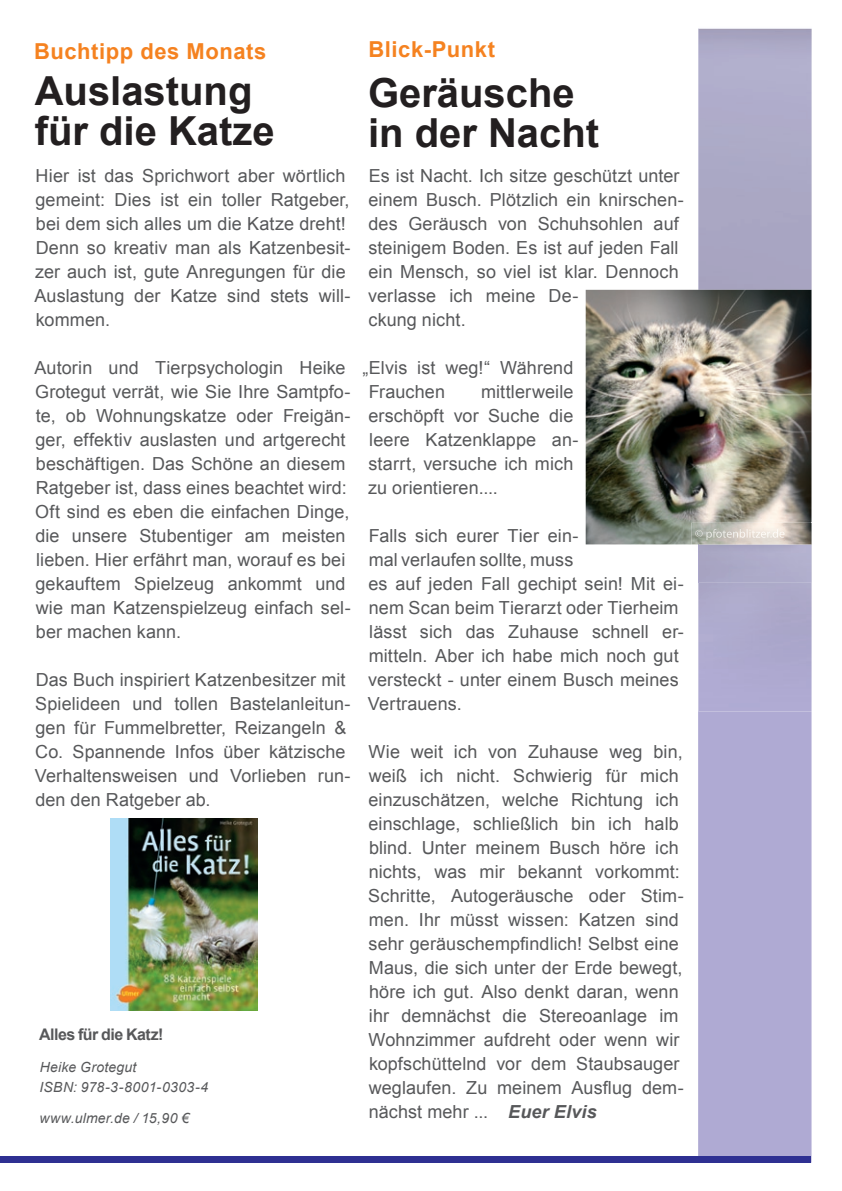
<style>
.page{position:relative;width:842px;height:1191px;background:#fff}
.page>*{position:absolute;margin:0;border:0;box-sizing:border-box;transform-origin:0 0}
.t1{font:700 40px/40px "Arial";color:#231f20}
.t2{font:700 22px "Arial";letter-spacing:.025em;color:#f58220}
.t3{font:18px/24px "Arial";letter-spacing:.005em;color:#57585a}
.t4{font:700 16px "Arial";letter-spacing:-.03em;color:#57585a}
.t5{font:italic 14px/20px "Arial";letter-spacing:.015em;color:#57585a}
.s1{font-weight:700;font-style:italic}
</style>
<div class="page">
<div style="left:698px;top:711px;width:113px;height:446px;background:#afaad3"></div>
<div style="left:0;top:1157px;width:811px;height:6px;background:#2e3092"></div>
<img style="left:698px;top:28px;width:113px;height:683px">
<img style="left:586px;top:290px;width:225px;height:254px">
<img style="left:111px;top:818px;width:147px;height:192px">
<img style="left:698px;top:523px;width:114px;height:60px">
<img style="left:691px;top:523px;width:120px;height:21px">
<img style="left:695px;top:529px;width:89px;height:11px">
<p class="t2" style="left:34px;top:36px;width:234px">Buchtipp des Monats</p>
<p class="t2" style="left:369px;top:35px;width:128px">Blick-Punkt</p>
<h1 class="t1" style="left:35px;top:72px;width:242px">Auslastung für die Katze</h1>
<h1 class="t1" style="left:368px;top:74px;width:233px">Geräusche in der Nacht</h1>
<p class="t3" style="left:35px;top:164px;width:318px">Hier ist das Sprichwort aber wörtlich gemeint: Dies ist ein toller Ratgeber, bei dem sich alles um die Katze dreht!<br>Denn so kreativ man als Katzenbesit&shy;zer auch ist, gute Anregungen für die Auslastung der Katze sind stets will&shy;kommen.</p>
<p class="t3" style="left:35px;top:356px;width:318px">Autorin und Tierpsychologin Heike Grotegut verrät, wie Sie Ihre Samtpfo&shy;te, ob Wohnungskatze oder Freigän&shy;ger, effektiv auslasten und artgerecht beschäftigen. Das Schöne an diesem Ratgeber ist, dass eines beachtet wird:<br>Oft sind es eben die einfachen Dinge, die unsere Stubentiger am meisten lieben. Hier erfährt man, worauf es bei gekauftem Spielzeug ankommt und wie man Katzenspielzeug einfach sel&shy;ber machen kann.</p>
<p class="t3" style="left:35px;top:668px;width:317px">Das Buch inspiriert Katzenbesitzer mit Spielideen und tollen Bastelanleitun&shy;gen für Fummelbretter, Reizangeln &amp; Co. Spannende Infos über kätzische Verhaltensweisen und Vorlieben run&shy;den den Ratgeber ab.</p>
<p class="t4" style="left:39px;top:1023px;width:126px">Alles für die Katz!</p>
<p class="t5" style="left:39px;top:1056px;width:170px">Heike Grotegut<br>ISBN: 978-3-8001-0303-4</p>
<p class="t5" style="left:39px;top:1108px;width:151px">www.ulmer.de / 15,90 €</p>
<p class="t3" style="left:368px;top:164px;width:317px">Es ist Nacht. Ich sitze geschützt unter einem Busch. Plötzlich ein knirschen&shy;des Geräusch von Schuhsohlen auf steinigem Boden. Es ist auf jeden Fall ein Mensch, so viel ist klar. Dennoch verlasse ich meine De-<br>ckung nicht.</p>
<p class="t3" style="left:369px;top:356px;width:206px;text-indent:-6px">„Elvis ist weg!“ Während<br>Frauchen</p>
<p class="t3" style="left:368px;top:380px;width:212px;text-indent:113px">mittlerweile erschöpft vor Suche die leere Katzenklappe an&shy;starrt, versuche ich mich zu orientieren....</p>
<p class="t3" style="left:368px;top:524px;width:317px">Falls sich eurer Tier ein-<br>mal verlaufen sollte, muss<br>es auf jeden Fall gechipt sein! Mit ei&shy;nem Scan beim Tierarzt oder Tierheim lässt sich das Zuhause schnell er&shy;mitteln. Aber ich habe mich noch gut versteckt - unter einem Busch meines<br>Vertrauens.</p>
<p class="t3" style="left:368px;top:740px;width:317px">Wie weit ich von Zuhause weg bin, weiß ich nicht. Schwierig für mich einzuschätzen, welche Richtung ich einschlage, schließlich bin ich halb blind. Unter meinem Busch höre ich nichts, was mir bekannt vorkommt:<br>Schritte, Autogeräusche oder Stim&shy;men. Ihr müsst wissen: Katzen sind sehr geräuschempfindlich! Selbst eine Maus, die sich unter der Erde bewegt, höre ich gut. Also denkt daran, wenn ihr demnächst die Stereoanlage im Wohnzimmer aufdreht oder wenn wir kopfschüttelnd vor dem Staubsauger weglaufen. Zu meinem Ausflug dem&shy;nächst mehr ... <span class="s1">Euer Elvis</span></p>
</div>
